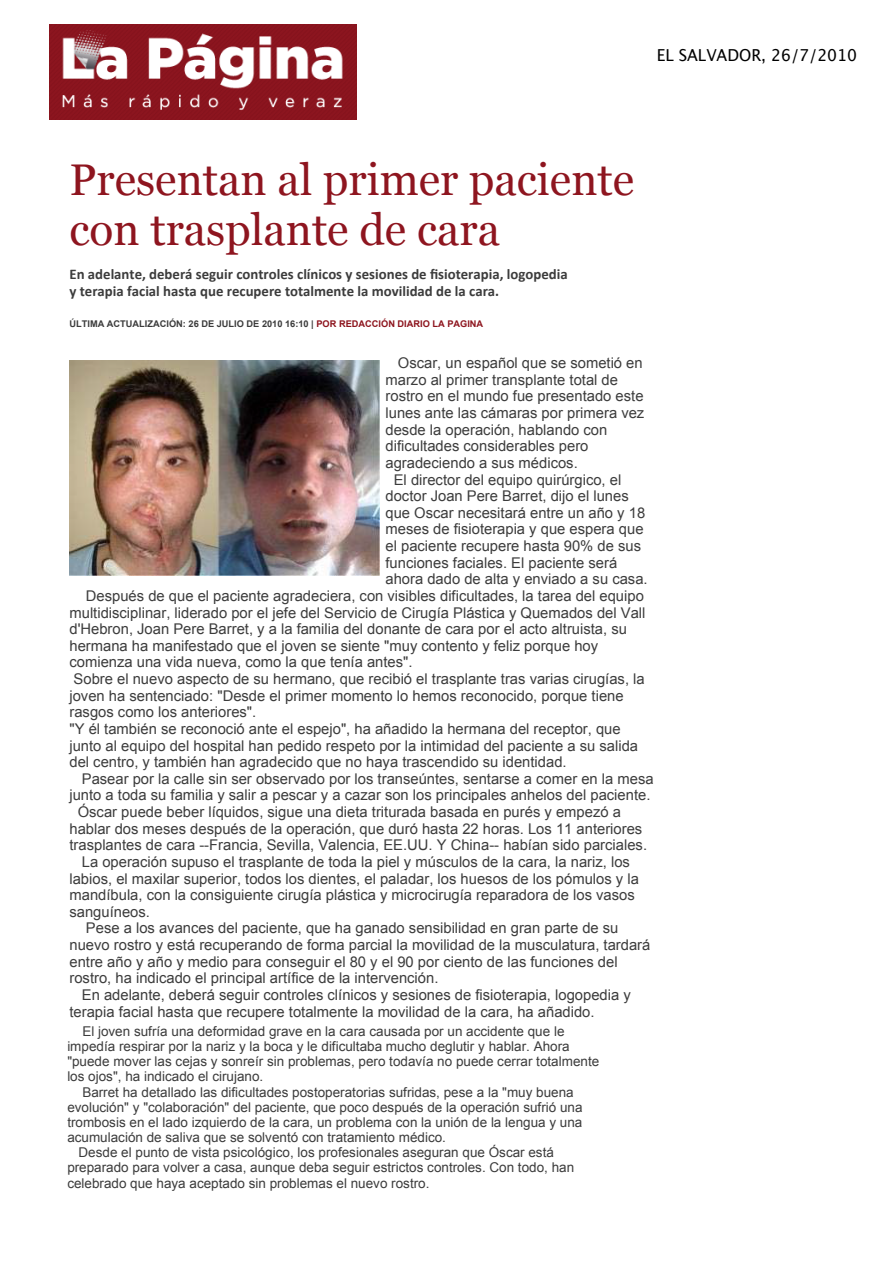
<style>
.page{position:relative;width:893px;height:1263px;background:#fff}
.page>*{position:absolute;margin:0;border:0;box-sizing:border-box;transform-origin:0 0}
.t1{font:44.4px/50.8px "Georgia";color:#8e151f}
.t2{font:16.5px "Lucida Grande";color:#000;scale:.95 1}
.t3{font:14.85px "Arial";color:#3c3c3c}
.t4{font:700 14.85px/17.7px "Calibri";color:#3c3c3c}
.t5{font:13.5px "Arial";color:#3c3c3c}
.t6{font:700 9.3px "Arial";color:#3c3c3c}
.s1{color:#8d151e}
</style>
<div class="page">
<img style="left:69px;top:360px;width:310px;height:216px">
<img style="left:50px;top:24px;width:307px;height:96px">
<p class="t2" style="left:656px;top:45px;width:212px">EL SALVADOR, 26/7/2010</p>
<h1 class="t1" style="left:69px;top:154px;width:566px">Presentan al primer paciente con trasplante de cara</h1>
<p class="t4" style="left:69px;top:265px;width:499px">En adelante, deberá seguir controles clínicos y sesiones de fisioterapia, logopedia y terapia facial hasta que recupere totalmente la movilidad de la cara.</p>
<p class="t6" style="left:69px;top:317px;width:415px">ÚLTIMA ACTUALIZACIÓN: 26 DE JULIO DE 2010 16:10 | <span class="s1">POR REDACCIÓN DIARIO LA PAGINA</span></p>
<p class="t3" style="left:398px;top:353px;width:246px">Oscar, un español que se sometió en</p>
<p class="t3" style="left:385px;top:370px;width:234px">marzo al primer transplante total de</p>
<p class="t3" style="left:385px;top:386px;width:259px">rostro en el mundo fue presentado este</p>
<p class="t3" style="left:385px;top:403px;width:260px">lunes ante las cámaras por primera vez</p>
<p class="t3" style="left:385px;top:420px;width:223px">desde la operación, hablando con</p>
<p class="t3" style="left:385px;top:436px;width:204px">dificultades considerables pero</p>
<p class="t3" style="left:385px;top:453px;width:194px">agradeciendo a sus médicos.</p>
<p class="t3" style="left:394px;top:470px;width:229px">El director del equipo quirúrgico, el</p>
<p class="t3" style="left:385px;top:486px;width:245px">doctor Joan Pere Barret, dijo el lunes</p>
<p class="t3" style="left:385px;top:503px;width:261px">que Oscar necesitará entre un año y 18</p>
<p class="t3" style="left:385px;top:519px;width:259px">meses de fisioterapia y que espera que</p>
<p class="t3" style="left:385px;top:536px;width:257px">el paciente recupere hasta 90% de sus</p>
<p class="t3" style="left:385px;top:553px;width:233px">funciones faciales. El paciente será</p>
<p class="t3" style="left:385px;top:569px;width:264px">ahora dado de alta y enviado a su casa.</p>
<p class="t3" style="left:86px;top:586px;width:559px">Después de que el paciente agradeciera, con visibles dificultades, la tarea del equipo</p>
<p class="t3" style="left:69px;top:603px;width:577px">multidisciplinar, liderado por el jefe del Servicio de Cirugía Plástica y Quemados del Vall</p>
<p class="t3" style="left:69px;top:619px;width:559px">d'Hebron, Joan Pere Barret, y a la familia del donante de cara por el acto altruista, su</p>
<p class="t3" style="left:69px;top:636px;width:530px">hermana ha manifestado que el joven se siente "muy contento y feliz porque hoy</p>
<p class="t3" style="left:69px;top:652px;width:344px">comienza una vida nueva, como la que tenía antes".</p>
<p class="t3" style="left:74px;top:669px;width:572px">Sobre el nuevo aspecto de su hermano, que recibió el trasplante tras varias cirugías, la</p>
<p class="t3" style="left:69px;top:686px;width:555px">joven ha sentenciado: "Desde el primer momento lo hemos reconocido, porque tiene</p>
<p class="t3" style="left:69px;top:702px;width:188px">rasgos como los anteriores".</p>
<p class="t3" style="left:69px;top:719px;width:552px">"Y él también se reconoció ante el espejo", ha añadido la hermana del receptor, que</p>
<p class="t3" style="left:69px;top:736px;width:570px">junto al equipo del hospital han pedido respeto por la intimidad del paciente a su salida</p>
<p class="t3" style="left:69px;top:752px;width:498px">del centro, y también han agradecido que no haya trascendido su identidad.</p>
<p class="t3" style="left:82px;top:769px;width:573px">Pasear por la calle sin ser observado por los transeúntes, sentarse a comer en la mesa</p>
<p class="t3" style="left:69px;top:785px;width:582px">junto a toda su familia y salir a pescar y a cazar son los principales anhelos del paciente.</p>
<p class="t3" style="left:78px;top:802px;width:544px">Óscar puede beber líquidos, sigue una dieta triturada basada en purés y empezó a</p>
<p class="t3" style="left:69px;top:819px;width:574px">hablar dos meses después de la operación, que duró hasta 22 horas. Los 11 anteriores</p>
<p class="t3" style="left:69px;top:835px;width:579px">trasplantes de cara --Francia, Sevilla, Valencia, EE.UU. Y China-- habían sido parciales.</p>
<p class="t3" style="left:82px;top:852px;width:549px">La operación supuso el trasplante de toda la piel y músculos de la cara, la nariz, los</p>
<p class="t3" style="left:69px;top:869px;width:571px">labios, el maxilar superior, todos los dientes, el paladar, los huesos de los pómulos y la</p>
<p class="t3" style="left:69px;top:885px;width:567px">mandíbula, con la consiguiente cirugía plástica y microcirugía reparadora de los vasos</p>
<p class="t3" style="left:69px;top:902px;width:82px">sanguíneos.</p>
<p class="t3" style="left:86px;top:918px;width:534px">Pese a los avances del paciente, que ha ganado sensibilidad en gran parte de su</p>
<p class="t3" style="left:69px;top:935px;width:582px">nuevo rostro y está recuperando de forma parcial la movilidad de la musculatura, tardará</p>
<p class="t3" style="left:69px;top:952px;width:549px">entre año y año y medio para conseguir el 80 y el 90 por ciento de las funciones del</p>
<p class="t3" style="left:69px;top:968px;width:370px">rostro, ha indicado el principal artífice de la intervención.</p>
<p class="t3" style="left:82px;top:985px;width:550px">En adelante, deberá seguir controles clínicos y sesiones de fisioterapia, logopedia y</p>
<p class="t3" style="left:69px;top:1002px;width:526px">terapia facial hasta que recupere totalmente la movilidad de la cara, ha añadido.</p>
<p class="t5" style="left:82px;top:1022px;width:483px">El joven sufría una deformidad grave en la cara causada por un accidente que le</p>
<p class="t5" style="left:67px;top:1038px;width:504px">impedía respirar por la nariz y la boca y le dificultaba mucho deglutir y hablar. Ahora</p>
<p class="t5" style="left:67px;top:1053px;width:533px">"puede mover las cejas y sonreír sin problemas, pero todavía no puede cerrar totalmente</p>
<p class="t5" style="left:67px;top:1068px;width:197px">los ojos", ha indicado el cirujano.</p>
<p class="t5" style="left:82px;top:1083px;width:493px">Barret ha detallado las dificultades postoperatorias sufridas, pese a la "muy buena</p>
<p class="t5" style="left:67px;top:1098px;width:517px">evolución" y "colaboración" del paciente, que poco después de la operación sufrió una</p>
<p class="t5" style="left:67px;top:1113px;width:516px">trombosis en el lado izquierdo de la cara, un problema con la unión de la lengua y una</p>
<p class="t5" style="left:67px;top:1129px;width:380px">acumulación de saliva que se solventó con tratamiento médico.</p>
<p class="t5" style="left:79px;top:1144px;width:477px">Desde el punto de vista psicológico, los profesionales aseguran que Óscar está</p>
<p class="t5" style="left:67px;top:1159px;width:508px">preparado para volver a casa, aunque deba seguir estrictos controles. Con todo, han</p>
<p class="t5" style="left:67px;top:1174px;width:363px">celebrado que haya aceptado sin problemas el nuevo rostro.</p>
</div>
